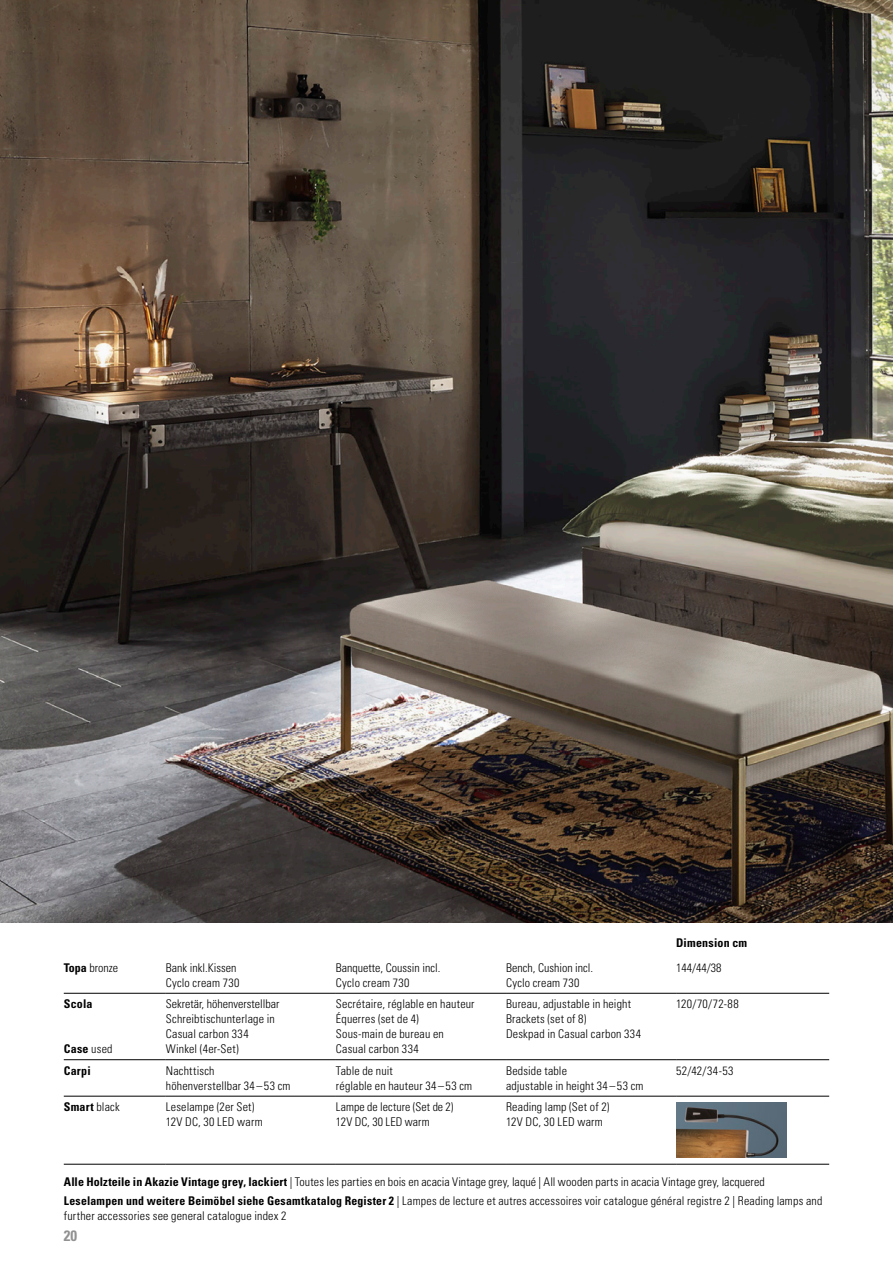
<style>
.page{position:relative;width:893px;height:1263px;background:#fff}
.page>*{position:absolute;margin:0;border:0;box-sizing:border-box;transform-origin:0 0}
.t1{font:700 condensed 15px "Univers LT Std";color:#919191}
._04_Body_8pt_ohne_Zusatz{font:300 condensed 12px/15px "Univers LT Std";letter-spacing:.015em;color:#000}
.gs{font:300 condensed 12px/15px "Univers LT Std";letter-spacing:.015em;color:#000}
._04_Subtitle_8pt{font:300 condensed 12px "Univers LT Std";letter-spacing:.005em;color:#000}
._04_Subtitle_8pt-2{font:700 condensed 12px "Univers LT Std";letter-spacing:.02em;color:#000}
.s1{font-weight:700}
.s2{font-weight:300}
</style>
<div class="page">
<img style="left:0;top:0;width:893px;height:923px">
<hr style="left:64px;top:1164px;width:102px;height:1px;background:#000">
<hr style="left:166px;top:1164px;width:170px;height:1px;background:#000">
<hr style="left:336px;top:1164px;width:170px;height:1px;background:#000">
<hr style="left:506px;top:1164px;width:170px;height:1px;background:#000">
<hr style="left:676px;top:1164px;width:153px;height:1px;background:#000">
<hr style="left:64px;top:1059px;width:102px;height:1px;background:#000">
<hr style="left:166px;top:1059px;width:170px;height:1px;background:#000">
<hr style="left:336px;top:1059px;width:170px;height:1px;background:#000">
<hr style="left:506px;top:1059px;width:170px;height:1px;background:#000">
<hr style="left:676px;top:1059px;width:153px;height:1px;background:#000">
<hr style="left:64px;top:993px;width:102px;height:1px;background:#000">
<hr style="left:64px;top:1096px;width:102px;height:1px;background:#000">
<hr style="left:166px;top:1096px;width:170px;height:1px;background:#000">
<hr style="left:336px;top:1096px;width:170px;height:1px;background:#000">
<hr style="left:506px;top:1096px;width:170px;height:1px;background:#000">
<hr style="left:676px;top:1096px;width:153px;height:1px;background:#000">
<hr style="left:166px;top:993px;width:170px;height:1px;background:#000">
<hr style="left:336px;top:993px;width:170px;height:1px;background:#000">
<hr style="left:506px;top:993px;width:170px;height:1px;background:#000">
<hr style="left:676px;top:993px;width:153px;height:1px;background:#000">
<img style="left:676px;top:1102px;width:111px;height:56px">
<p class="_04_Subtitle_8pt" style="left:64px;top:960px;width:56px"><span class="s1">Topa</span> bronze</p>
<p class="_04_Body_8pt_ohne_Zusatz" style="left:166px;top:960px;width:72px">Bank inkl.Kissen</p>
<p class="_04_Body_8pt_ohne_Zusatz" style="left:166px;top:975px;width:75px">Cyclo cream 730</p>
<p class="_04_Subtitle_8pt-2" style="left:64px;top:997px;width:30px">Scola</p>
<p class="_04_Subtitle_8pt-2" style="left:64px;top:1041px;width:50px">Case <span class="s2">used</span></p>
<p class="gs" style="left:166px;top:996px;width:115px">Sekretär, höhenverstellbar</p>
<p class="_04_Body_8pt_ohne_Zusatz" style="left:166px;top:1011px;width:110px">Schreibtischunterlage in</p>
<p class="_04_Body_8pt_ohne_Zusatz" style="left:166px;top:1026px;width:84px">Casual carbon 334</p>
<p class="_04_Body_8pt_ohne_Zusatz" style="left:166px;top:1041px;width:74px">Winkel (4er-Set)</p>
<p class="_04_Subtitle_8pt-2" style="left:676px;top:936px;width:73px">Dimension cm</p>
<p class="_04_Body_8pt_ohne_Zusatz" style="left:336px;top:960px;width:106px">Banquette, Coussin incl.<br>Cyclo cream 730</p>
<p class="_04_Body_8pt_ohne_Zusatz" style="left:506px;top:960px;width:89px">Bench, Cushion incl.<br>Cyclo cream 730</p>
<p class="_04_Body_8pt_ohne_Zusatz" style="left:676px;top:960px;width:47px">144/44/38</p>
<p class="_04_Body_8pt_ohne_Zusatz" style="left:336px;top:996px;width:140px">Secrétaire, réglable en hauteur</p>
<p class="_04_Body_8pt_ohne_Zusatz" style="left:336px;top:1011px;width:84px">Équerres (set de 4)</p>
<p class="_04_Body_8pt_ohne_Zusatz" style="left:336px;top:1026px;width:109px">Sous-main de bureau en<br>Casual carbon 334</p>
<p class="_04_Body_8pt_ohne_Zusatz" style="left:506px;top:996px;width:127px">Bureau, adjustable in height</p>
<p class="_04_Body_8pt_ohne_Zusatz" style="left:506px;top:1011px;width:82px">Brackets (set of 8)</p>
<p class="_04_Body_8pt_ohne_Zusatz" style="left:506px;top:1026px;width:137px">Deskpad in Casual carbon 334</p>
<p class="_04_Body_8pt_ohne_Zusatz" style="left:676px;top:996px;width:64px">120/70/72-88</p>
<p class="_04_Subtitle_8pt-2" style="left:64px;top:1063px;width:29px">Carpi</p>
<p class="_04_Body_8pt_ohne_Zusatz" style="left:166px;top:1063px;width:126px">Nachttisch höhenverstellbar 34–53 cm</p>
<p class="_04_Body_8pt_ohne_Zusatz" style="left:336px;top:1063px;width:138px">Table de nuit<br>réglable en hauteur 34–53 cm</p>
<p class="_04_Body_8pt_ohne_Zusatz" style="left:506px;top:1063px;width:139px">Bedside table<br>adjustable in height 34–53 cm</p>
<p class="_04_Body_8pt_ohne_Zusatz" style="left:676px;top:1063px;width:59px">52/42/34-53</p>
<p class="_04_Subtitle_8pt-2" style="left:64px;top:1099px;width:57px">Smart <span class="s2">black</span></p>
<p class="_04_Body_8pt_ohne_Zusatz" style="left:166px;top:1099px;width:90px">Leselampe (2er Set)</p>
<p class="_04_Body_8pt_ohne_Zusatz" style="left:166px;top:1114px;width:98px">12V DC, 30 LED warm</p>
<p class="_04_Body_8pt_ohne_Zusatz" style="left:336px;top:1099px;width:119px">Lampe de lecture (Set de 2)</p>
<p class="_04_Body_8pt_ohne_Zusatz" style="left:336px;top:1114px;width:95px">12V DC, 30 LED warm</p>
<p class="_04_Body_8pt_ohne_Zusatz" style="left:506px;top:1099px;width:105px">Reading lamp (Set of 2)</p>
<p class="_04_Body_8pt_ohne_Zusatz" style="left:506px;top:1114px;width:98px">12V DC, 30 LED warm</p>
<p class="_04_Subtitle_8pt" style="left:64px;top:1174px;width:703px"><span class="s1">Alle Holzteile in Akazie Vintage grey, lackiert</span> | Toutes les parties en bois en acacia Vintage grey, laqué | All wooden parts in acacia Vintage grey, lacquered</p>
<p class="gs" style="left:64px;top:1193px;width:760px"><span class="s1">Leselampen und weitere Beimöbel siehe Gesamtkatalog Register 2</span> | Lampes de lecture et autres accessoires voir catalogue général registre 2 | Reading lamps and further accessories see general catalogue index 2</p>
<p class="t1" style="left:64px;top:1226px;width:15px">20</p>
</div>
